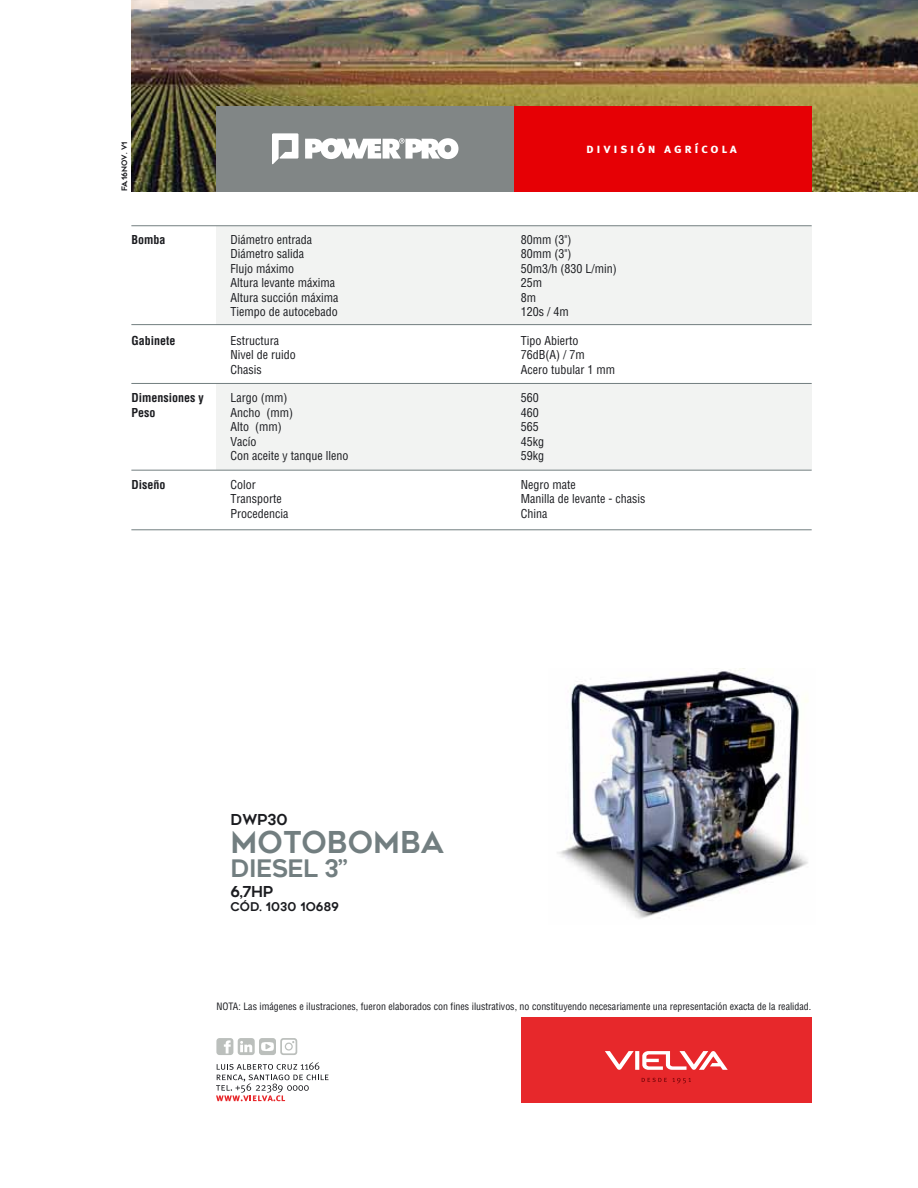
<style>
.page{position:relative;width:918px;height:1188px;background:#fff}
.page>*{position:absolute;margin:0;border:0;box-sizing:border-box;transform-origin:0 0}
.t1{font:30px "Geometos";color:#727e80}
.t2{font:24px "Geometos";letter-spacing:-.03em;color:#727e80}
.t3{font:15px "Geometos";color:#1b1c20}
.t4{font:13.5px "Meta Plus Bold Caps";letter-spacing:.2em;color:#fff}
.t5{font:condensed 12px/14.4px "Helvetica";color:#1b1c20}
.t6{font:700 condensed 12px/14.4px "Helvetica";color:#1b1c20}
.t7{font:12px "Geometos";color:#1b1c20}
.t8{font:condensed 9.9px "Helvetica";color:#1b1c20}
.t9{font:7.5px "Geometos";color:#1b1c20}
</style>
<div class="page">
<div style="left:521px;top:1018px;width:291px;height:85px;background:#e7282b"></div>
<svg style="left:216px;top:1038px;width:81px;height:17px"></svg>
<svg style="left:216px;top:1062px;width:113px;height:39px"></svg>
<svg style="left:605px;top:1051px;width:123px;height:19px"></svg>
<svg style="left:642px;top:1078px;width:49px;height:6px"></svg>
<img style="left:557px;top:669px;width:251px;height:250px">
<div style="left:216px;top:226px;width:596px;height:99px;background:#f2f3f2"></div>
<div style="left:216px;top:383px;width:596px;height:87px;background:#f2f3f2"></div>
<hr style="left:131px;top:225px;width:681px;height:1px;background:#727e80">
<hr style="left:131px;top:324px;width:681px;height:1px;background:#727e80">
<hr style="left:131px;top:383px;width:681px;height:1px;background:#727e80">
<hr style="left:131px;top:470px;width:681px;height:1px;background:#727e80">
<hr style="left:131px;top:529px;width:681px;height:1px;background:#727e80">
<img style="left:131px;top:0;width:787px;height:191px">
<div style="left:514px;top:106px;width:298px;height:85px;background:#e60005"></div>
<div style="left:216px;top:106px;width:298px;height:85px;background:#818686"></div>
<svg style="left:272px;top:133px;width:26px;height:31px"></svg>
<svg style="left:305px;top:138px;width:153px;height:21px"></svg>
<p class="t9" style="left:120px;top:191px;width:51px;rotate:-90deg">FA.16NOV. V1</p>
<p class="t4" style="left:586px;top:141px;width:152px">división agrícola</p>
<p class="t6" style="left:131px;top:232px;width:36px">Bomba</p>
<p class="t6" style="left:131px;top:333px;width:46px">Gabinete</p>
<p class="t6" style="left:131px;top:391px;width:74px">Dimensiones y<br>Peso</p>
<p class="t6" style="left:131px;top:477px;width:35px">Diseño</p>
<p class="t5" style="left:230px;top:232px;width:109px">Diámetro entrada<br>Diámetro salida<br>Flujo máximo<br>Altura levante máxima<br>Altura succión máxima<br>Tiempo de autocebado</p>
<p class="t5" style="left:230px;top:333px;width:67px">Estructura<br>Nivel de ruido<br>Chasis</p>
<p class="t5" style="left:230px;top:391px;width:119px">Largo (mm)<br>Ancho (mm)<br>Alto (mm)<br>Vacío<br>Con aceite y tanque lleno</p>
<p class="t5" style="left:230px;top:477px;width:59px">Color<br>Transporte<br>Procedencia</p>
<p class="t5" style="left:521px;top:232px;width:97px">80mm (3")<br>80mm (3")<br>50m3/h (830 L/min)<br>25m<br>8m<br>120s / 4m</p>
<p class="t5" style="left:521px;top:333px;width:96px">Tipo Abierto<br>76dB(A) / 7m<br>Acero tubular 1 mm</p>
<p class="t5" style="left:521px;top:391px;width:25px">560<br>460<br>565<br>45kg<br>59kg</p>
<p class="t5" style="left:521px;top:477px;width:126px">Negro mate<br>Manilla de levante - chasis<br>China</p>
<p class="t3" style="left:231px;top:811px;width:59px">DWP30</p>
<h1 class="t1" style="left:231px;top:825px;width:215px">MOTOBOMBA</h1>
<h2 class="t2" style="left:231px;top:855px;width:119px">DIESEL 3”</h2>
<p class="t3" style="left:231px;top:883px;width:44px">6,7HP</p>
<p class="t7" style="left:231px;top:900px;width:110px">CÓD. 1030 1O689</p>
<p class="t8" style="left:216px;top:1000px;width:596px">NOTA: Las imágenes e ilustraciones, fueron elaborados con fines ilustrativos, no constituyendo necesariamente una representación exacta de la realidad.</p>
</div>
